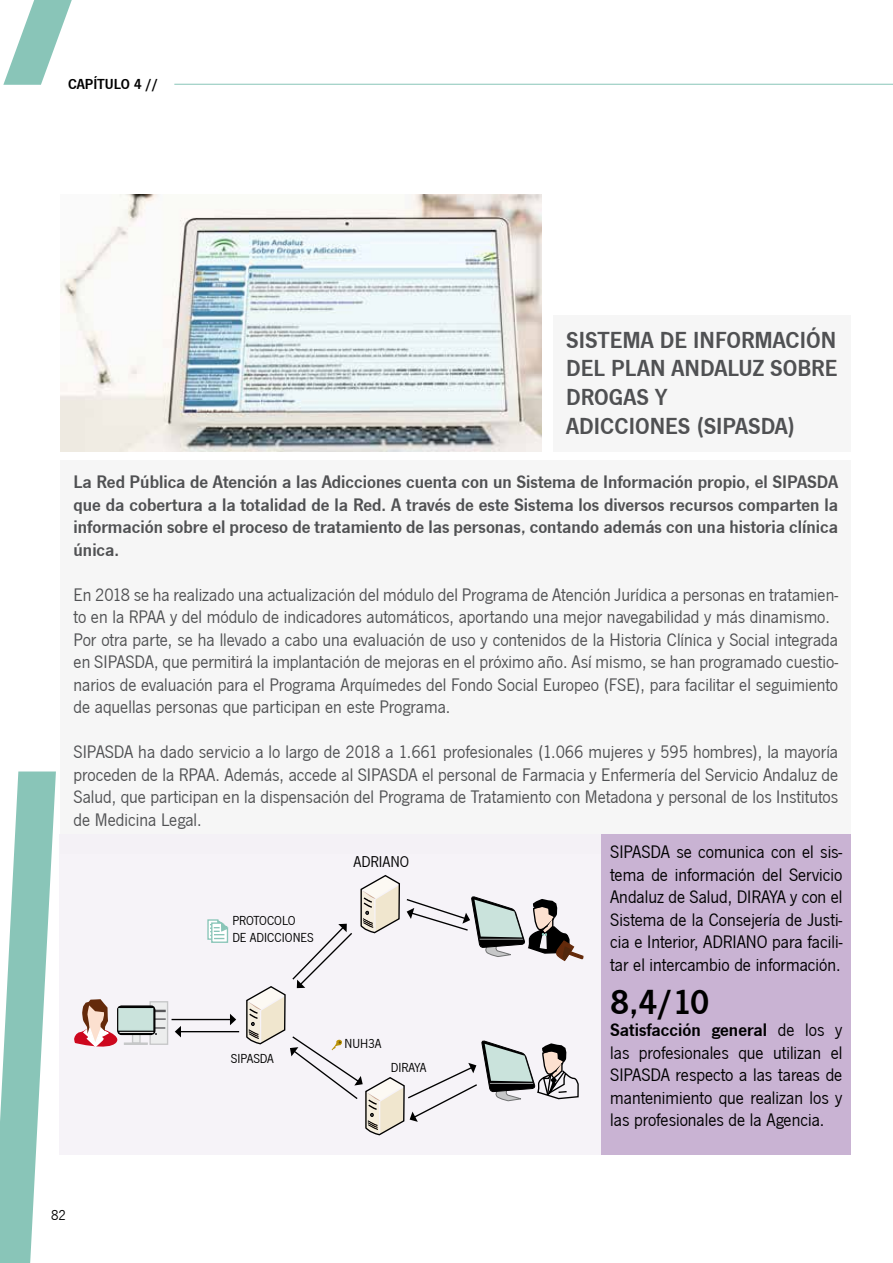
<style>
.page{position:relative;width:893px;height:1263px;background:#fff}
.page>*{position:absolute;margin:0;border:0;box-sizing:border-box;transform-origin:0 0}
.t1{font:36px "News Got T Dem";color:#000}
.t2{font:24px/28.8px "News Got T Dem";color:#505153}
.t3{font:18.75px/22.5px "News Got T";color:#505153}
.t4{font:18.75px/22.5px "News Got T";color:#000;text-align:justify}
.t5{font:18.75px/22.5px "News Got T Dem";color:#505153;text-align:justify}
.t6{font:18.75px "News Got T Dem";color:#000}
.t7{font:16.2px "News Got T";color:#000}
.t8{font:15px "News Got T Dem";color:#000}
.t9{font:15px "News Got T";color:#000}
.t10{font:13.5px/16.2px "News Got T";color:#000}
.s1{font-family:"News Got T"}
</style>
<div class="page">
<div style="left:61px;top:460px;width:790px;height:394px;background:#f6f6f6"></div>
<img style="left:61px;top:194px;width:480px;height:257px">
<svg style="left:3px;top:0;width:69px;height:85px"></svg>
<svg style="left:0;top:771px;width:56px;height:492px"></svg>
<div style="left:59px;top:834px;width:785px;height:321px;background:#f4f0f7"></div>
<hr style="left:172px;top:1019px;width:59px;height:1px;background:#000">
<hr style="left:180px;top:1031px;width:59px;height:1px;background:#000">
<svg style="left:175px;top:1026px;width:6px;height:11px"></svg>
<svg style="left:166px;top:1001px;width:2px;height:44px"></svg>
<svg style="left:74px;top:999px;width:92px;height:48px"></svg>
<div style="left:124px;top:1042px;width:24px;height:3px;border:1px solid #c6c7c8"></div>
<hr style="left:120px;top:1032px;width:33px;height:1px;background:#fff">
<svg style="left:207px;top:875px;width:377px;height:261px"></svg>
<hr style="left:174px;top:84px;width:719px;height:1px;background:#89c5b8">
<div style="left:602px;top:834px;width:249px;height:321px;background:#c9b3d3"></div>
<div style="left:553px;top:315px;width:298px;height:136px;background:#f6f6f6"></div>
<p class="t8" style="left:68px;top:74px;width:92px">CAPÍTULO 4 //</p>
<p class="t2" style="left:566px;top:324px;width:273px">SISTEMA DE INFORMACIÓN<br>DEL PLAN ANDALUZ SOBRE<br>DROGAS Y<br>ADICCIONES (SIPASDA)</p>
<p class="t5" style="left:74px;top:470px;width:766px">La Red Pública de Atención a las Adicciones cuenta con un Sistema de Información propio, el SIPASDA que da cobertura a la totalidad de la Red. A través de este Sistema los diversos recursos comparten la información sobre el proceso de tratamiento de las personas, contando además con una historia clínica única.</p>
<p class="t3" style="left:74px;top:582px;width:766px">En 2018 se ha realizado una actualización del módulo del Programa de Atención Jurídica a personas en tratamien&shy;to en la RPAA y del módulo de indicadores automáticos, aportando una mejor navegabilidad y más dinamismo.<br>Por otra parte, se ha llevado a cabo una evaluación de uso y contenidos de la Historia Clínica y Social integrada en SIPASDA, que permitirá la implantación de mejoras en el próximo año. Así mismo, se han programado cuestio&shy;narios de evaluación para el Programa Arquímedes del Fondo Social Europeo (FSE), para facilitar el seguimiento de aquellas personas que participan en este Programa.</p>
<p class="t3" style="left:74px;top:740px;width:766px;text-align:justify">SIPASDA ha dado servicio a lo largo de 2018 a 1.661 profesionales (1.066 mujeres y 595 hombres), la mayoría proceden de la RPAA. Además, accede al SIPASDA el personal de Farmacia y Enfermería del Servicio Andaluz de Salud, que participan en la dispensación del Programa de Tratamiento con Metadona y personal de los Institutos de Medicina Legal.</p>
<p class="t7" style="left:354px;top:851px;width:57px">ADRIANO</p>
<p class="t4" style="left:610px;top:840px;width:234px">SIPASDA se comunica con el sis&shy;tema de información del Servicio Andaluz de Salud, DIRAYA y con el Sistema de la Consejería de Justi&shy;cia e Interior, ADRIANO para facili&shy;tar el intercambio de información.</p>
<h1 class="t1" style="left:610px;top:978px;width:101px">8,4/10</h1>
<p class="t6" style="left:610px;top:1017px;width:234px">Satisfacción general <span class="s1">de los y</span></p>
<p class="t4" style="left:610px;top:1040px;width:234px">las profesionales que utilizan el SIPASDA respecto a las tareas de mantenimiento que realizan los y las profesionales de la Agencia.</p>
<p class="t10" style="left:232px;top:912px;width:83px">PROTOCOLO<br>DE ADICCIONES</p>
<p class="t10" style="left:345px;top:1035px;width:38px">NUH3A</p>
<p class="t10" style="left:231px;top:1050px;width:44px">SIPASDA</p>
<p class="t10" style="left:391px;top:1058px;width:37px">DIRAYA</p>
<p class="t9" style="left:51px;top:1205px;width:16px">82</p>
</div>
